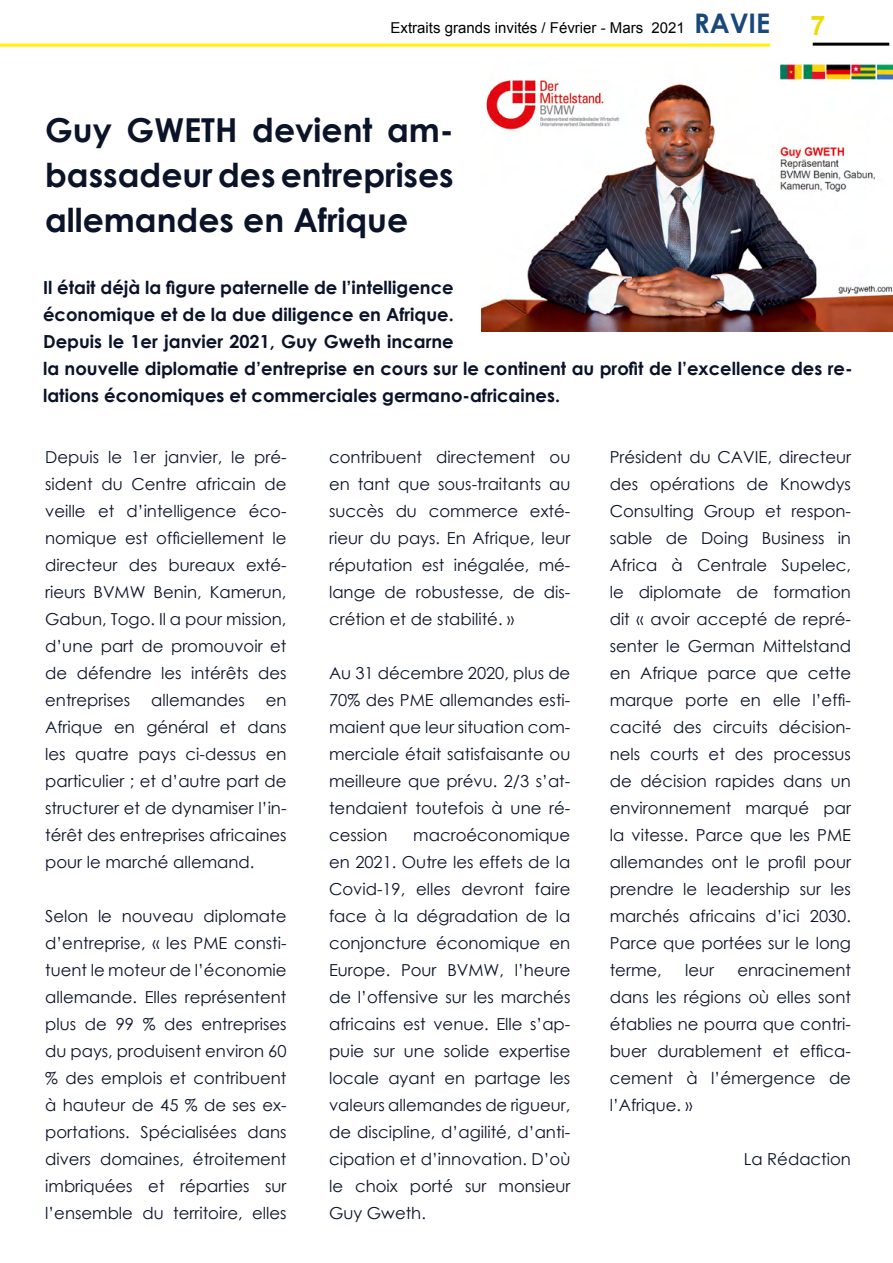
<style>
.page{position:relative;width:893px;height:1263px;background:#fff}
.page>*{position:absolute;margin:0;border:0;box-sizing:border-box;transform-origin:0 0}
.t1{font:700 33px/45px "Century Gothic";color:#0b1328;text-align:justify}
.t2{font:700 27px "Arial";color:#eedc00}
.t3{font:700 18px/27px "Century Gothic";color:#0b1328}
.t4{font:16.5px/27px "Century Gothic";color:#0b1328;text-align:justify}
.t5{font:15px "Arial";color:#000}
.s1{font-family:"Century Gothic";font-weight:700;font-size:27px;color:#19497a}
</style>
<div class="page">
<hr style="left:0;top:44px;width:770px;height:3px;background:#fff200">
<hr style="left:813px;top:43px;width:76px;height:3px;background:#000">
<img style="left:482px;top:63px;width:411px;height:268px">
<p class="t5" style="left:391px;top:18px;width:381px">Extraits grands invités / Février - Mars 2021 <span class="s1">RAVIE</span></p>
<h2 class="t2" style="left:811px;top:7px;width:17px">7</h2>
<h1 class="t1" style="left:45px;top:106px;width:410px">Guy GWETH devient am&shy;bassadeur des entreprises allemandes en Afrique</h1>
<p class="t3" style="left:43px;top:273px;width:811px">Il était déjà la figure paternelle de l’intelligence<br>économique et de la due diligence en Afrique.<br>Depuis le 1er janvier 2021, Guy Gweth incarne<br>la nouvelle diplomatie d’entreprise en cours sur le continent au profit de l’excellence des re&shy;lations économiques et commerciales germano-africaines.</p>
<p class="t4" style="left:45px;top:443px;width:243px">Depuis le 1er janvier, le pré&shy;sident du Centre africain de veille et d’intelligence éco&shy;nomique est officiellement le directeur des bureaux exté&shy;rieurs BVMW Benin, Kamerun, Gabun, Togo. Il a pour mission, d’une part de promouvoir et de défendre les intérêts des entreprises</p>
<p class="t4" style="left:151px;top:686px;width:95px">allemandes</p>
<p class="t4" style="left:45px;top:686px;width:243px;text-indent:221px">en Afrique en général et dans les quatre pays ci-dessus en particulier ; et d’autre part de structurer et de dynamiser l’in&shy;térêt des entreprises africaines pour le marché allemand.</p>
<p class="t4" style="left:45px;top:902px;width:243px">Selon le nouveau diplomate d’entreprise, « les PME consti&shy;tuent le moteur de l’économie allemande. Elles représentent plus de 99 % des entreprises du pays, produisent environ 60 % des emplois et contribuent à hauteur de 45 % de ses ex&shy;portations. Spécialisées dans divers domaines, étroitement imbriquées et réparties sur l’ensemble du territoire, elles</p>
<p class="t4" style="left:329px;top:443px;width:243px">contribuent directement ou en tant que sous-traitants au succès du commerce exté&shy;rieur du pays. En Afrique, leur réputation est inégalée, mé&shy;lange de robustesse, de dis&shy;crétion et de stabilité. »</p>
<p class="t4" style="left:329px;top:659px;width:243px">Au 31 décembre 2020, plus de 70% des PME allemandes esti&shy;maient que leur situation com&shy;merciale était satisfaisante ou meilleure que prévu. 2/3 s’at&shy;tendaient toutefois à une ré&shy;cession</p>
<p class="t4" style="left:329px;top:821px;width:243px;text-indent:84px">macroéconomique en 2021. Outre les effets de la Covid-19, elles devront faire face à la dégradation de la conjoncture économique en Europe. Pour BVMW, l’heure de l’offensive sur les marchés africains est venue. Elle s’ap&shy;puie sur une solide expertise locale ayant en partage les valeurs allemandes de rigueur, de discipline, d’agilité, d’anti&shy;cipation et d’innovation. D’où le choix porté sur monsieur Guy Gweth.</p>
<p class="t4" style="left:610px;top:443px;width:243px">Président du CAVIE, directeur des opérations de Knowdys Consulting Group et respon&shy;sable de Doing Business in Africa à Centrale Supelec, le diplomate de formation dit « avoir accepté de repré&shy;senter le German Mittelstand en Afrique parce que cette marque porte en elle l’effi&shy;cacité des circuits décision&shy;nels courts et des processus de décision rapides dans un environnement marqué par la vitesse. Parce que les PME allemandes ont le profil pour prendre le leadership sur les marchés africains d’ici 2030.<br>Parce que portées sur le long terme,</p>
<p class="t4" style="left:610px;top:956px;width:243px;text-indent:128px">enracinement dans les régions où elles sont établies ne pourra que contri&shy;buer durablement et effica&shy;cement à l’émergence de l’Afrique. »</p>
<p class="t4" style="left:744px;top:1145px;width:109px">La Rédaction</p>
<p class="t4" style="left:685px;top:956px;width:31px">leur</p>
</div>
